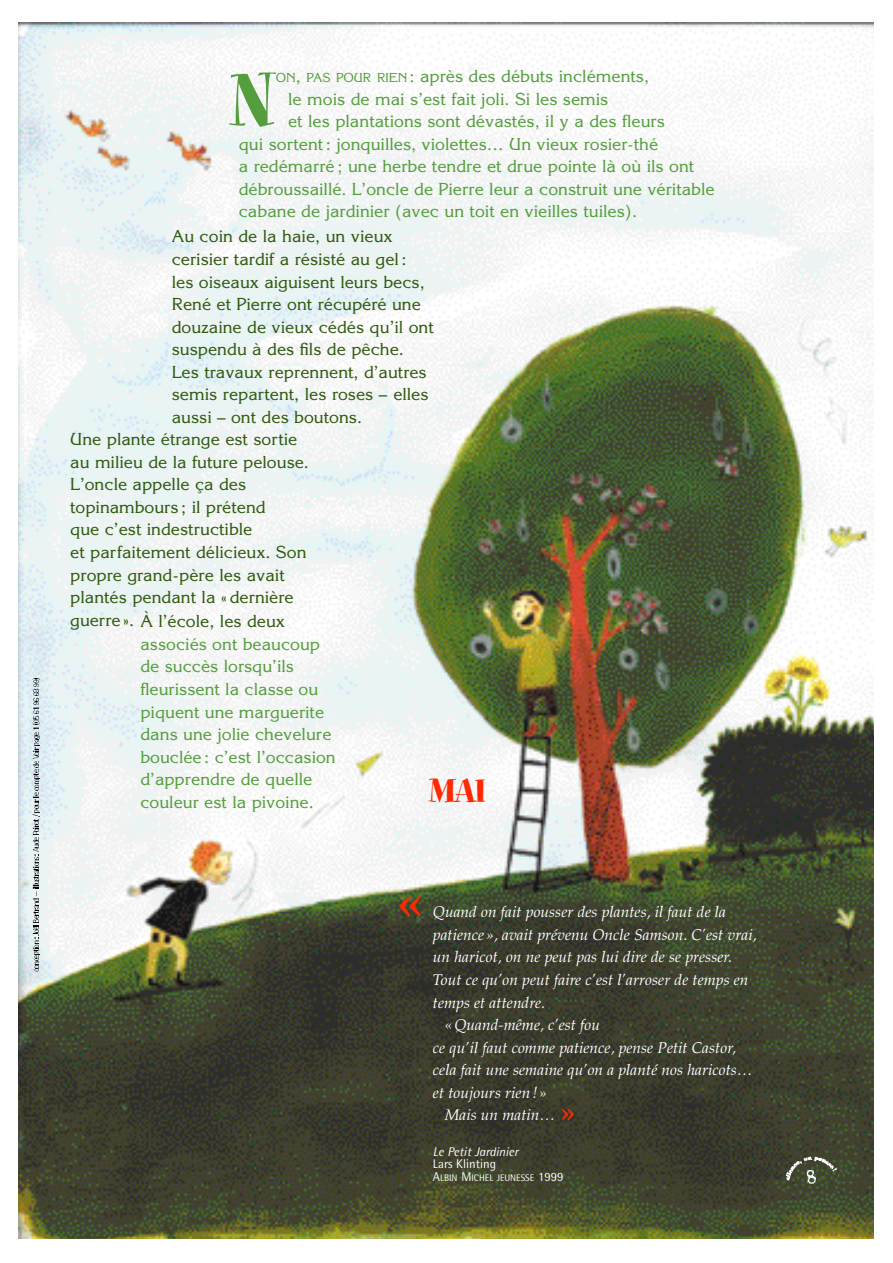
<style>
.page{position:relative;width:893px;height:1263px;background:#fff}
.page>*{position:absolute;margin:0;border:0;box-sizing:border-box;transform-origin:0 0}
.t1{font:85.35px "Spumoni LP";color:#559e3e;scale:.91 1}
.t2{font:45.15px "Attic";color:#ff2800}
.t3{font:36.6px "Spumoni LP";color:#ff2800}
.t4{font:25.35px "Attic";color:#ff2800}
.t5{font:16.95px/22.5px "Korinna";color:#559e3e}
.t6{font:16.95px/22.6px "Korinna";color:#315a10}
.t7{font:italic 15.45px "Palatino";color:#fff}
.t8{font:italic 12.75px "Rotis Semi Sans";color:#fff}
.t9{font:12.75px "Rotis Semi Sans";color:#fff}
.t10{font:9.45px "Rotis Semi Sans";color:#fff}
.s1{font-size:12.75px}
</style>
<div class="page">
<img style="left:18px;top:23px;width:855px;height:1216px">
<img style="left:801px;top:1181px;width:14px;height:2px">
<img style="left:783px;top:1152px;width:53px;height:29px">
<svg style="left:32px;top:678px;width:8px;height:293px;background:#adb6b9"></svg>
<p class="t5" style="left:276px;top:65px;width:375px"><span class="s1">ON</span>, <span class="s1">PAS POUR RIEN</span> : après des débuts incléments,</p>
<p class="t5" style="left:288px;top:87px;width:322px">le mois de mai s’est fait joli. Si les semis</p>
<p class="t5" style="left:288px;top:110px;width:378px">et les plantations sont dévastés, il y a des fleurs</p>
<p class="t5" style="left:239px;top:132px;width:421px">qui sortent : jonquilles, violettes… Un vieux rosier-thé</p>
<p class="t5" style="left:239px;top:155px;width:457px">a redémarré ; une herbe tendre et drue pointe là où ils ont</p>
<p class="t5" style="left:239px;top:178px;width:477px">débroussaillé. L’oncle de Pierre leur a construit une véritable</p>
<p class="t5" style="left:239px;top:200px;width:400px">cabane de jardinier (avec un toit en vieilles tuiles).</p>
<h1 class="t1" style="left:232px;top:45px;width:45px">N</h1>
<p class="t6" style="left:172px;top:225px;width:263px">Au coin de la haie, un vieux cerisier tardif a résisté au gel :<br>les oiseaux aiguisent leurs becs,<br>René et Pierre ont récupéré une douzaine de vieux cédés qu’il ont suspendu à des fils de pêche.<br>Les travaux reprennent, d’autres semis repartent, les roses – elles aussi – ont des boutons.</p>
<p class="t6" style="left:70px;top:428px;width:240px">Une plante étrange est sortie au milieu de la future pelouse.<br>L’oncle appelle ça des topinambours ; il prétend<br>que c’est indestructible<br>et parfaitement délicieux. Son propre grand-père les avait plantés pendant la « dernière</p>
<p class="t6" style="left:70px;top:610px;width:216px">guerre ». À l’école, les deux</p>
<p class="t5" style="left:140px;top:633px;width:197px">associés ont beaucoup de succès lorsqu’ils fleurissent la classe ou piquent une marguerite dans une jolie chevelure bouclée : c’est l’occasion d’apprendre de quelle couleur est la pivoine.</p>
<h3 class="t3" style="left:429px;top:767px;width:57px">MAI</h3>
<h2 class="t2" style="left:396px;top:882px;width:28px">«</h2>
<p class="t7" style="left:433px;top:906px;width:295px">Quand on fait pousser des plantes, il faut de la</p>
<p class="t7" style="left:433px;top:929px;width:325px">patience », avait prévenu Oncle Samson. C’est vrai,</p>
<p class="t7" style="left:433px;top:951px;width:301px">un haricot, on ne peut pas lui dire de se presser.</p>
<p class="t7" style="left:433px;top:974px;width:317px">Tout ce qu’on peut faire c’est l’arroser de temps en</p>
<p class="t7" style="left:433px;top:996px;width:114px">temps et attendre.</p>
<p class="t7" style="left:445px;top:1019px;width:157px">«Quand-même, c’est fou</p>
<p class="t7" style="left:433px;top:1041px;width:305px">ce qu’il faut comme patience, pense Petit Castor,</p>
<p class="t7" style="left:433px;top:1064px;width:321px">cela fait une semaine qu’on a planté nos haricots…</p>
<p class="t7" style="left:433px;top:1086px;width:115px">et toujours rien!»</p>
<p class="t7" style="left:445px;top:1109px;width:112px">Mais un matin…</p>
<p class="t8" style="left:433px;top:1147px;width:87px">Le Petit Jardinier</p>
<p class="t9" style="left:433px;top:1160px;width:65px">Lars Klinting</p>
<p class="t10" style="left:433px;top:1174px;width:132px"><span class="s1">A</span>LBIN <span class="s1">M</span>ICHEL JEUNESSE <span class="s1">1999</span></p>
<h3 class="t4" style="left:561px;top:1101px;width:16px">»</h3>
</div>
